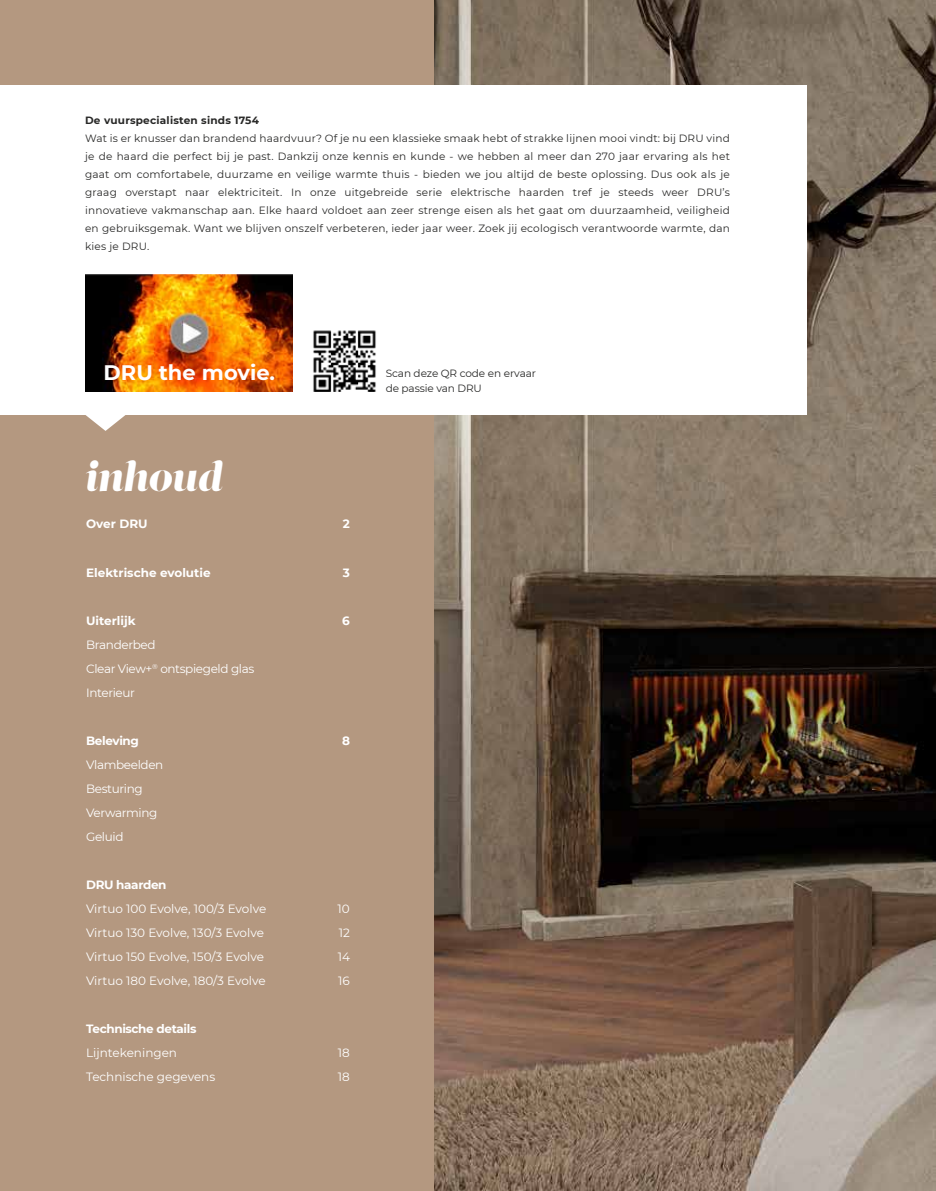
<style>
.page{position:relative;width:936px;height:1191px;background:#fff}
.page>*{position:absolute;margin:0;border:0;box-sizing:border-box;transform-origin:0 0}
.t1{font:italic 39px "Lust";letter-spacing:-.01em;color:#fff}
.t2{font:700 21px "Montserrat";color:#fff}
.t3{font:12px/24px "Montserrat";letter-spacing:-.015em;color:#fff}
.t4{font:700 12px "Montserrat";letter-spacing:-.02em;color:#fff}
.t5{font:700 12px "Montserrat";color:#fff}
.t6{font:10.5px/18px "Montserrat";letter-spacing:.01em;color:#282827;text-align:justify}
.t7{font:10.5px/15px "Montserrat";letter-spacing:-.01em;color:#282827}
.t8{font:700 10.5px "Montserrat";letter-spacing:.02em;color:#282827}
</style>
<div class="page">
<img style="left:434px;top:0;width:501px;height:1191px">
<div style="left:0;top:0;width:434px;height:1191px;background:#b49880"></div>
<div style="left:0;top:85px;width:806px;height:330px;background:#fff"></div>
<svg style="left:86px;top:415px;width:40px;height:16px"></svg>
<img style="left:85px;top:274px;width:208px;height:117px">
<img style="left:313px;top:330px;width:63px;height:61px">
<p class="t8" style="left:85px;top:112px;width:175px">De vuurspecialisten sinds 1754</p>
<p class="t6" style="left:85px;top:129px;width:646px">Wat is er knusser dan brandend haardvuur? Of je nu een klassieke smaak hebt of strakke lijnen mooi vindt: bij DRU vind je de haard die perfect bij je past. Dankzij onze kennis en kunde - we hebben al meer dan 270 jaar ervaring als het gaat om comfortabele, duurzame en veilige warmte thuis - bieden we jou altijd de beste oplossing. Dus ook als je graag overstapt naar elektriciteit. In onze uitgebreide serie elektrische haarden tref je steeds weer DRU’s innovatieve vakmanschap aan. Elke haard voldoet aan zeer strenge eisen als het gaat om duurzaamheid, veiligheid en gebruiksgemak. Want we blijven onszelf verbeteren, ieder jaar weer. Zoek jij ecologisch verantwoorde warmte, dan kies je DRU.</p>
<h2 class="t2" style="left:103px;top:357px;width:173px">DRU the movie.</h2>
<h1 class="t1" style="left:85px;top:452px;width:139px">inhoud</h1>
<p class="t4" style="left:86px;top:515px;width:63px">Over DRU</p>
<p class="t4" style="left:343px;top:515px;width:9px">2</p>
<p class="t5" style="left:86px;top:563px;width:126px">Elektrische evolutie</p>
<p class="t4" style="left:343px;top:563px;width:9px">3</p>
<p class="t5" style="left:86px;top:611px;width:51px">Uiterlijk</p>
<p class="t4" style="left:342px;top:611px;width:9px">6</p>
<p class="t3" style="left:86px;top:632px;width:170px">Branderbed<br>Clear View+<sup>®</sup> ontspiegeld glas<br>Interieur</p>
<p class="t4" style="left:86px;top:731px;width:54px">Beleving</p>
<p class="t4" style="left:342px;top:731px;width:9px">8</p>
<p class="t3" style="left:86px;top:752px;width:79px">Vlambeelden<br>Besturing<br>Verwarming<br>Geluid</p>
<p class="t4" style="left:86px;top:875px;width:82px">DRU haarden</p>
<p class="t3" style="left:86px;top:896px;width:182px">Virtuo 100 Evolve, 100/3 Evolve</p>
<p class="t3" style="left:337px;top:896px;width:14px">10</p>
<p class="t3" style="left:86px;top:920px;width:179px">Virtuo 130 Evolve, 130/3 Evolve</p>
<p class="t3" style="left:339px;top:920px;width:13px">12</p>
<p class="t3" style="left:86px;top:944px;width:179px">Virtuo 150 Evolve, 150/3 Evolve</p>
<p class="t3" style="left:337px;top:944px;width:14px">14</p>
<p class="t3" style="left:86px;top:968px;width:181px">Virtuo 180 Evolve, 180/3 Evolve</p>
<p class="t3" style="left:338px;top:968px;width:13px">16</p>
<p class="t4" style="left:86px;top:1019px;width:112px">Technische details</p>
<p class="t3" style="left:86px;top:1040px;width:92px">Lijntekeningen</p>
<p class="t3" style="left:338px;top:1040px;width:13px">18</p>
<p class="t3" style="left:86px;top:1064px;width:131px">Technische gegevens</p>
<p class="t3" style="left:338px;top:1064px;width:13px">18</p>
<p class="t7" style="left:386px;top:365px;width:152px">Scan deze QR code en ervaar de passie van DRU</p>
</div>
